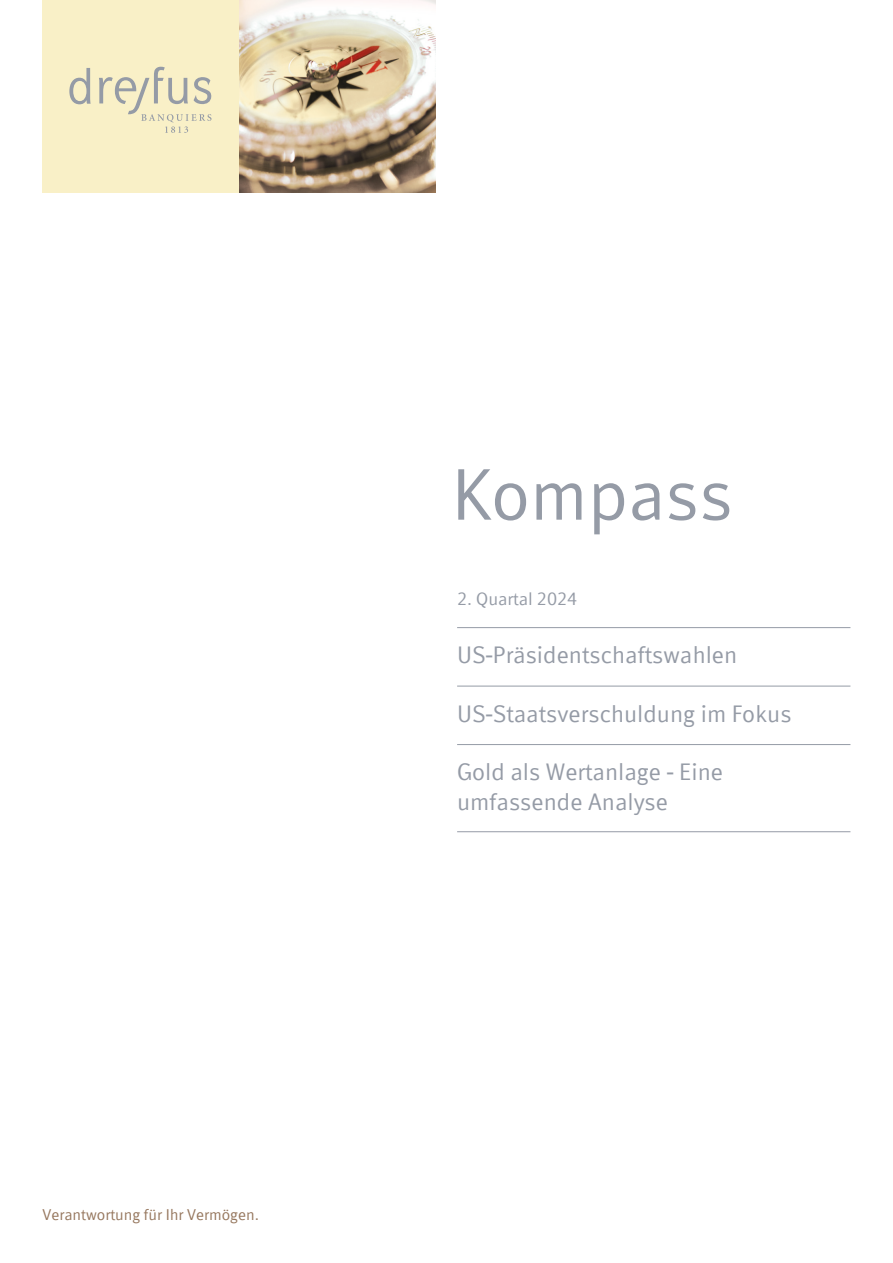
<style>
.page{position:relative;width:893px;height:1263px;background:#fff}
.page>*{position:absolute;margin:0;border:0;box-sizing:border-box;transform-origin:0 0}
.t1{font:72px "Dreyfus Sans";color:#959ba6}
.t2{font:24px/30px "Dreyfus Sans";color:#959ba6}
.t3{font:18px "Dreyfus Sans";color:#959ba6}
.t4{font:15.75px "Dreyfus Sans";color:#96775e}
</style>
<div class="page">
<div style="left:43px;top:0;width:196px;height:193px;background:#f9f0c7"></div>
<svg style="left:69px;top:68px;width:22px;height:36px"></svg>
<svg style="left:99px;top:67px;width:112px;height:66px"></svg>
<img style="left:239px;top:0;width:197px;height:193px">
<hr style="left:457px;top:627px;width:393px;height:1px;background:#959ba6">
<hr style="left:457px;top:686px;width:393px;height:1px;background:#959ba6">
<hr style="left:457px;top:831px;width:393px;height:1px;background:#959ba6">
<hr style="left:457px;top:744px;width:393px;height:1px;background:#959ba6">
<p class="t4" style="left:43px;top:1206px;width:218px">Verantwortung für Ihr Vermögen.</p>
<p class="t1" style="left:452px;top:455px;width:283px">Kompass</p>
<p class="t3" style="left:457px;top:589px;width:122px">2. Quartal 2024</p>
<p class="t2" style="left:457px;top:640px;width:282px">US-Präsidentschaftswahlen</p>
<p class="t2" style="left:457px;top:698px;width:336px">US-Staatsverschuldung im Fokus</p>
<p class="t2" style="left:457px;top:757px;width:267px">Gold als Wertanlage - Eine umfassende Analyse</p>
</div>
